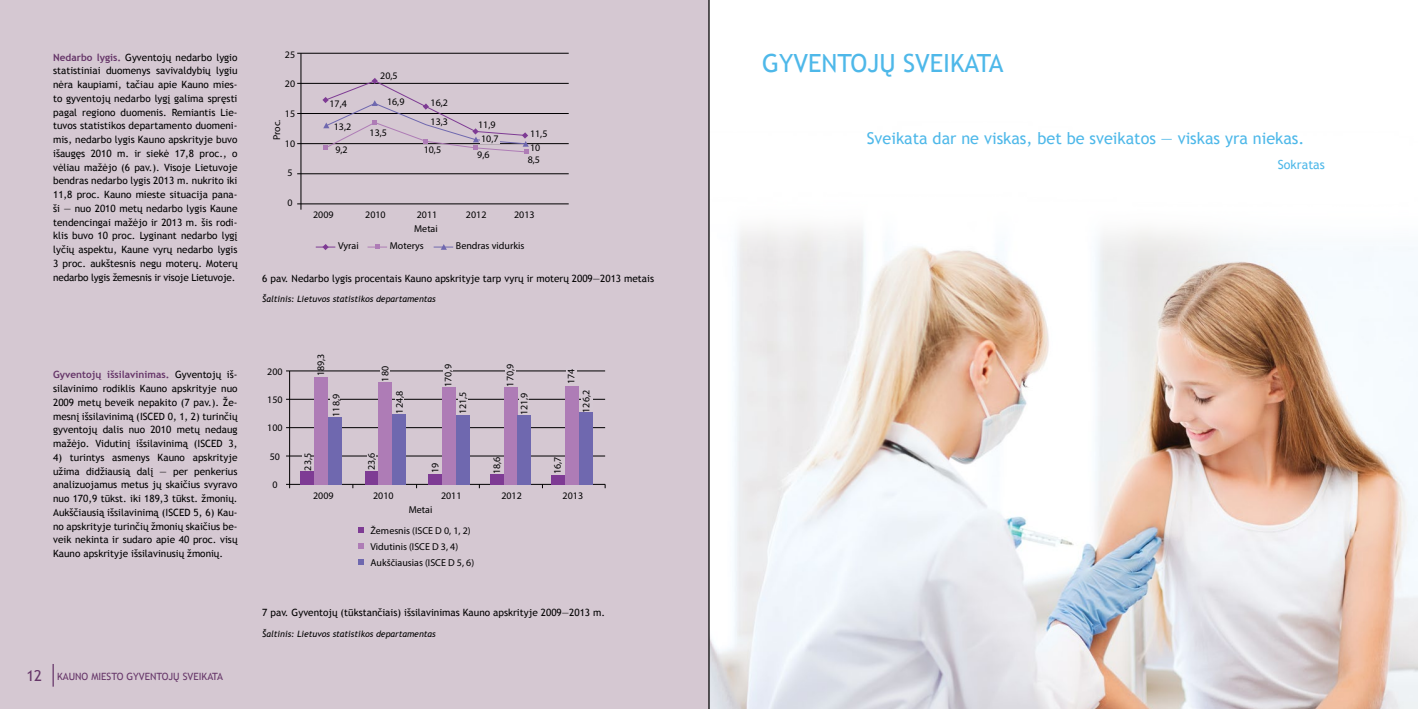
<style>
.page{position:relative;width:1418px;height:709px;background:#fff}
.page>*{position:absolute;margin:0;border:0;box-sizing:border-box;transform-origin:0 0}
.t1{font:25px "Trebuchet MS";color:#4eb8e9}
.t2{font:16.25px "Trebuchet MS";color:#4eb8e9}
.t3{font:12.5px "Trebuchet MS";color:#4eb8e9}
.t4{font:10px/13.8px "Trebuchet MS";color:#000;text-align:justify}
.t5{font:10px/15.9px "Myriad Pro";color:#000}
.t6{font:10px "Trebuchet MS";color:#663669}
.t7{font:italic 8.75px "Trebuchet MS";color:#000}
.s1{font-weight:700;color:#663669}
.s2{font-size:15px}
</style>
<div class="page">
<img style="left:709px;top:101px;width:708px;height:608px">
<div style="left:0;top:0;width:709px;height:709px;background:#d5c8d2"></div>
<hr style="left:297px;top:203px;width:271px;height:1px;background:#000">
<hr style="left:297px;top:173px;width:271px;height:1px;background:#000">
<hr style="left:297px;top:143px;width:271px;height:1px;background:#000">
<hr style="left:297px;top:113px;width:271px;height:1px;background:#000">
<hr style="left:297px;top:83px;width:271px;height:1px;background:#000">
<hr style="left:297px;top:53px;width:271px;height:1px;background:#000">
<hr style="left:301px;top:53px;width:1px;height:157px;background:#000">
<svg style="left:316px;top:244px;width:19px;height:6px"></svg>
<svg style="left:433px;top:244px;width:20px;height:6px"></svg>
<svg style="left:367px;top:244px;width:20px;height:5px"></svg>
<svg style="left:322px;top:78px;width:207px;height:76px"></svg>
<div style="left:480px;top:135px;width:20px;height:9px;background:#d5c9d3"></div>
<hr style="left:289px;top:371px;width:1px;height:117px;background:#000">
<hr style="left:286px;top:484px;width:319px;height:1px;background:#000">
<hr style="left:286px;top:455px;width:319px;height:1px;background:#000">
<div style="left:367px;top:452px;width:9px;height:18px;background:#d5c9d3"></div>
<div style="left:303px;top:452px;width:8px;height:18px;background:#d5c9d3"></div>
<hr style="left:286px;top:427px;width:319px;height:1px;background:#000">
<hr style="left:286px;top:399px;width:319px;height:1px;background:#000">
<div style="left:458px;top:391px;width:9px;height:22px;background:#d5c9d3"></div>
<div style="left:330px;top:393px;width:10px;height:23px;background:#d5c9d3"></div>
<div style="left:395px;top:390px;width:9px;height:22px;background:#d5c9d3"></div>
<div style="left:520px;top:392px;width:9px;height:22px;background:#d5c9d3"></div>
<div style="left:581px;top:389px;width:11px;height:22px;background:#d5c9d3"></div>
<hr style="left:286px;top:370px;width:319px;height:1px;background:#000">
<div style="left:566px;top:368px;width:11px;height:15px;background:#d5c9d3"></div>
<div style="left:380px;top:365px;width:10px;height:16px;background:#d5c9d3"></div>
<div style="left:505px;top:364px;width:10px;height:22px;background:#d5c9d3"></div>
<div style="left:443px;top:364px;width:10px;height:22px;background:#d5c9d3"></div>
<div style="left:300px;top:471px;width:14px;height:13px;background:#7e3b94"></div>
<div style="left:314px;top:377px;width:14px;height:107px;background:#ae7cb6"></div>
<div style="left:328px;top:417px;width:14px;height:67px;background:#6f68af"></div>
<div style="left:365px;top:471px;width:13px;height:13px;background:#7e3b94"></div>
<div style="left:378px;top:382px;width:14px;height:102px;background:#ae7cb6"></div>
<div style="left:392px;top:414px;width:14px;height:70px;background:#6f68af"></div>
<div style="left:428px;top:474px;width:14px;height:10px;background:#7e3b94"></div>
<div style="left:442px;top:387px;width:13px;height:97px;background:#ae7cb6"></div>
<div style="left:455px;top:415px;width:14px;height:69px;background:#6f68af"></div>
<div style="left:490px;top:474px;width:13px;height:10px;background:#7e3b94"></div>
<div style="left:503px;top:387px;width:14px;height:97px;background:#ae7cb6"></div>
<div style="left:517px;top:415px;width:14px;height:69px;background:#6f68af"></div>
<div style="left:551px;top:475px;width:14px;height:9px;background:#7e3b94"></div>
<div style="left:565px;top:386px;width:13px;height:98px;background:#ae7cb6"></div>
<div style="left:578px;top:412px;width:14px;height:72px;background:#6f68af"></div>
<svg style="left:358px;top:528px;width:5px;height:5px"></svg>
<svg style="left:358px;top:543px;width:5px;height:5px"></svg>
<svg style="left:358px;top:559px;width:5px;height:5px"></svg>
<svg style="left:53px;top:664px;width:1px;height:22px"></svg>
<hr style="left:708px;top:0;width:1px;height:709px;background:#000">
<p class="t4" style="left:53px;top:50px;width:186px"><span class="s1">Nedarbo lygis.</span> Gyventojų nedarbo lygio statistiniai duomenys savivaldybių lygiu nėra kaupiami, tačiau apie Kauno mies&shy;to gyventojų nedarbo lygį galima spręsti pagal regiono duomenis. Remiantis Lie&shy;tuvos statistikos departamento duomeni&shy;mis, nedarbo lygis Kauno apskrityje buvo išaugęs 2010 m. ir siekė 17,8 proc., o vėliau mažėjo (6 pav.). Visoje Lietuvoje bendras nedarbo lygis 2013 m. nukrito iki 11,8 proc. Kauno mieste situacija pana&shy;ši — nuo 2010 metų nedarbo lygis Kaune tendencingai mažėjo ir 2013 m. šis rodi&shy;klis buvo 10 proc. Lyginant nedarbo lygį lyčių aspektu, Kaune vyrų nedarbo lygis 3 proc. aukštesnis negu moterų. Moterų nedarbo lygis žemesnis ir visoje Lietuvoje.</p>
<p class="t4" style="left:53px;top:368px;width:186px"><span class="s1">Gyventojų išsilavinimas.</span> Gyventojų iš&shy;silavinimo rodiklis Kauno apskrityje nuo 2009 metų beveik nepakito (7 pav.). Že&shy;mesnį išsilavinimą (ISCED 0, 1, 2) turinčių gyventojų dalis nuo 2010 metų nedaug mažėjo. Vidutinį išsilavinimą (ISCED 3,</p>
<p class="t4" style="left:53px;top:450px;width:186px">4) turintys asmenys Kauno apskrityje užima didžiausią dalį — per penkerius analizuojamus metus jų skaičius svyravo nuo 170,9 tūkst. iki 189,3 tūkst. žmonių.<br>Aukščiausią išsilavinimą (ISCED 5, 6) Kau&shy;no apskrityje turinčių žmonių skaičius be&shy;veik nekinta ir sudaro apie 40 proc. visų Kauno apskrityje išsilavinusių žmonių.</p>
<p class="t6" style="left:26px;top:670px;width:198px"><span class="s2">12</span> KAUNO MIESTO GYVENTOJŲ SVEIKATA</p>
<p class="t5" style="left:285px;top:46px;width:12px">25</p>
<p class="t5" style="left:285px;top:76px;width:12px">20</p>
<p class="t5" style="left:285px;top:105px;width:12px">15</p>
<p class="t5" style="left:285px;top:135px;width:12px">10</p>
<p class="t5" style="left:287px;top:164px;width:7px">5</p>
<p class="t5" style="left:287px;top:194px;width:7px">0</p>
<p class="t5" style="left:269px;top:140px;width:22px;rotate:-90deg">Proc.</p>
<p class="t5" style="left:380px;top:68px;width:19px">20,5</p>
<p class="t5" style="left:329px;top:96px;width:19px">17,4</p>
<p class="t5" style="left:387px;top:93px;width:19px">16,9</p>
<p class="t5" style="left:430px;top:95px;width:19px">16,2</p>
<p class="t5" style="left:334px;top:118px;width:19px">13,2</p>
<p class="t5" style="left:335px;top:141px;width:14px">9,2</p>
<p class="t5" style="left:369px;top:124px;width:19px">13,5</p>
<p class="t5" style="left:430px;top:114px;width:19px">13,3</p>
<p class="t5" style="left:424px;top:141px;width:19px">10,5</p>
<p class="t5" style="left:478px;top:117px;width:19px">11,9</p>
<p class="t5" style="left:481px;top:131px;width:19px">10,7</p>
<p class="t5" style="left:477px;top:147px;width:14px">9,6</p>
<p class="t5" style="left:530px;top:125px;width:19px">11,5</p>
<p class="t5" style="left:530px;top:140px;width:12px">10</p>
<p class="t5" style="left:528px;top:152px;width:14px">8,5</p>
<p class="t5" style="left:313px;top:206px;width:22px">2009</p>
<p class="t5" style="left:365px;top:206px;width:22px">2010</p>
<p class="t5" style="left:417px;top:206px;width:22px">2011</p>
<p class="t5" style="left:466px;top:206px;width:22px">2012</p>
<p class="t5" style="left:514px;top:206px;width:22px">2013</p>
<p class="t5" style="left:414px;top:221px;width:25px">Metai</p>
<p class="t5" style="left:338px;top:238px;width:22px">Vyrai</p>
<p class="t5" style="left:390px;top:238px;width:35px">Moterys</p>
<p class="t5" style="left:456px;top:238px;width:70px">Bendras vidurkis</p>
<p class="t4" style="left:262px;top:271px;width:393px">6 pav. Nedarbo lygis procentais Kauno apskrityje tarp vyrų ir moterų 2009—2013 metais</p>
<p class="t7" style="left:262px;top:294px;width:175px">Šaltinis: Lietuvos statistikos departamentas</p>
<p class="t5" style="left:267px;top:363px;width:17px">200</p>
<p class="t5" style="left:267px;top:391px;width:17px">150</p>
<p class="t5" style="left:267px;top:420px;width:17px">100</p>
<p class="t5" style="left:270px;top:448px;width:12px">50</p>
<p class="t5" style="left:272px;top:476px;width:7px">0</p>
<p class="t5" style="left:313px;top:376px;width:24px;rotate:-90deg">189,3</p>
<p class="t5" style="left:328px;top:417px;width:24px;rotate:-90deg">118,9</p>
<p class="t5" style="left:377px;top:381px;width:17px;rotate:-90deg">180</p>
<p class="t5" style="left:440px;top:387px;width:24px;rotate:-90deg">170,9</p>
<p class="t5" style="left:391px;top:413px;width:24px;rotate:-90deg">124,8</p>
<p class="t5" style="left:454px;top:414px;width:24px;rotate:-90deg">121,5</p>
<p class="t5" style="left:502px;top:386px;width:24px;rotate:-90deg">170,9</p>
<p class="t5" style="left:563px;top:384px;width:17px;rotate:-90deg">174</p>
<p class="t5" style="left:516px;top:415px;width:24px;rotate:-90deg">121,9</p>
<p class="t5" style="left:578px;top:413px;width:24px;rotate:-90deg">126,2</p>
<p class="t5" style="left:300px;top:470px;width:19px;rotate:-90deg">23,5</p>
<p class="t5" style="left:363px;top:470px;width:19px;rotate:-90deg">23,6</p>
<p class="t5" style="left:427px;top:473px;width:12px;rotate:-90deg">19</p>
<p class="t5" style="left:489px;top:474px;width:19px;rotate:-90deg">18,6</p>
<p class="t5" style="left:549px;top:474px;width:19px;rotate:-90deg">16,7</p>
<p class="t5" style="left:313px;top:487px;width:22px">2009</p>
<p class="t5" style="left:373px;top:487px;width:22px">2010</p>
<p class="t5" style="left:441px;top:487px;width:22px">2011</p>
<p class="t5" style="left:501px;top:487px;width:22px">2012</p>
<p class="t5" style="left:562px;top:487px;width:22px">2013</p>
<p class="t5" style="left:409px;top:501px;width:25px">Metai</p>
<p class="t5" style="left:370px;top:522px;width:105px">Žemesnis (ISCE D 0, 1, 2)<br>Vidutinis (ISCE D 3, 4)<br>Aukščiausias (ISCE D 5, 6)</p>
<p class="t4" style="left:262px;top:605px;width:344px">7 pav. Gyventojų (tūkstančiais) išsilavinimas Kauno apskrityje 2009—2013 m.</p>
<p class="t7" style="left:262px;top:628px;width:175px">Šaltinis: Lietuvos statistikos departamentas</p>
<h1 class="t1" style="left:762px;top:48px;width:61px">Gyventoj</h1>
<h1 class="t1" style="left:879px;top:48px;width:100px">ų svei kata</h1>
<h2 class="t2" style="left:866px;top:129px;width:439px">Sveikata dar ne viskas, bet be sveikatos — viskas yra niekas.</h2>
<p class="t3" style="left:1277px;top:157px;width:49px">Sokratas</p>
</div>
